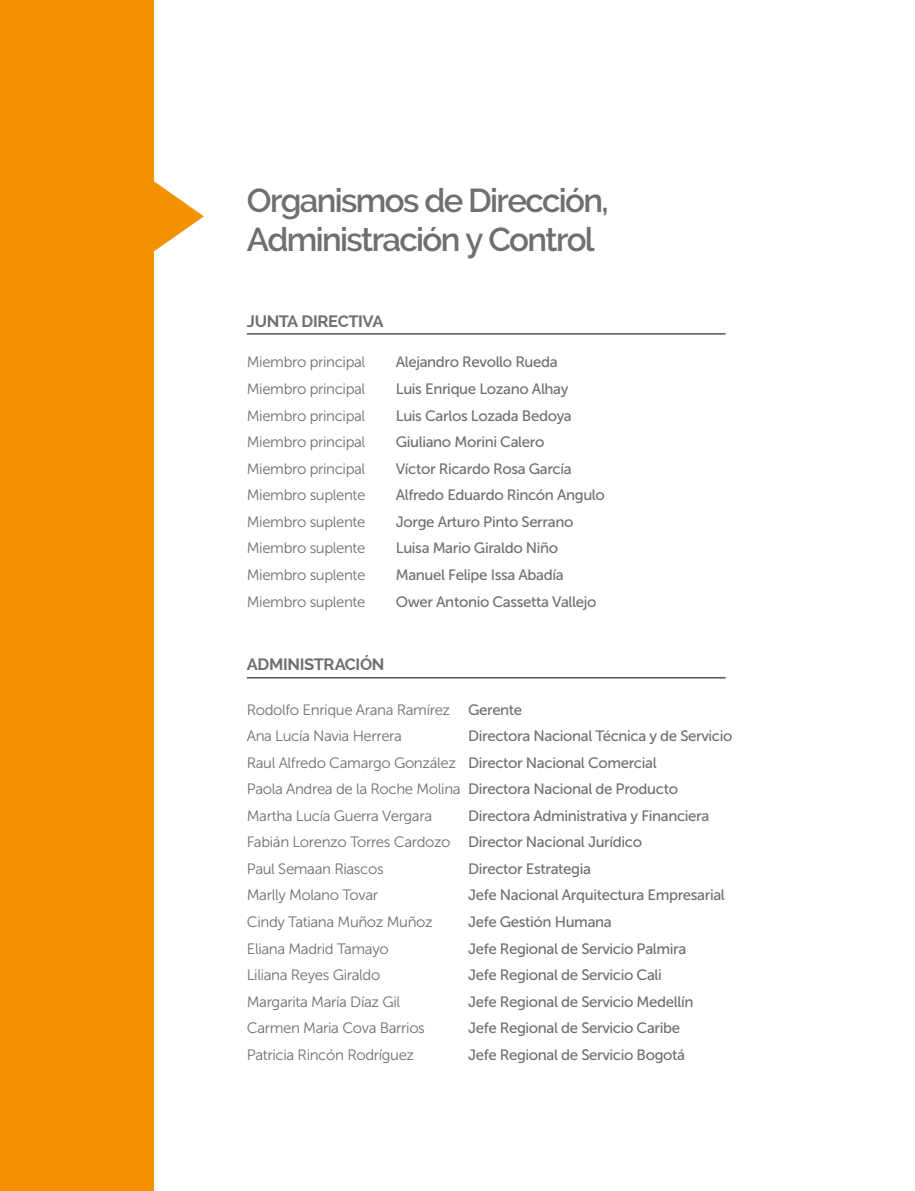
<style>
.page{position:relative;width:915px;height:1191px;background:#fff}
.page>*{position:absolute;margin:0;border:0;box-sizing:border-box;transform-origin:0 0}
.t1{font:600 33px/38.2px "Raleway";letter-spacing:-.05em;color:#706f6f}
.t2{font:700 16.5px "Raleway";letter-spacing:-.02em;color:#706f6f}
.t3{font:15px "Museo Sans 500";letter-spacing:-.025em;color:#706f6f}
.t4{font:15px/26.5px "Museo Sans 300";letter-spacing:-.025em;color:#706f6f}
.s1{font-family:"Museo Sans 500"}
.s2{font-family:"Museo Sans 300"}
</style>
<div class="page">
<div style="left:0;top:0;width:153px;height:1191px;background:#f39200"></div>
<svg style="left:153px;top:166px;width:51px;height:101px"></svg>
<hr style="left:247px;top:334px;width:478px;height:1px;background:#000">
<hr style="left:247px;top:677px;width:478px;height:1px;background:#000">
<h1 class="t1" style="left:247px;top:182px;width:363px">Organismos de Dirección,<br>Administración y Control</h1>
<p class="t2" style="left:247px;top:311px;width:138px">JUNTA DIRECTIVA</p>
<p class="t4" style="left:247px;top:349px;width:120px">Miembro principal</p>
<p class="t3" style="left:395px;top:354px;width:163px">Alejandro Revollo Rueda</p>
<p class="t4" style="left:247px;top:376px;width:120px">Miembro principal</p>
<p class="t3" style="left:395px;top:381px;width:174px">Luis Enrique Lozano Alhay</p>
<p class="t4" style="left:247px;top:402px;width:120px">Miembro principal</p>
<p class="t3" style="left:395px;top:407px;width:177px">Luis Carlos Lozada Bedoya</p>
<p class="t4" style="left:247px;top:429px;width:120px">Miembro principal</p>
<p class="t3" style="left:395px;top:434px;width:150px">Giuliano Morini Calero</p>
<p class="t4" style="left:247px;top:455px;width:120px">Miembro principal</p>
<p class="t3" style="left:395px;top:460px;width:177px">Víctor Ricardo Rosa García</p>
<p class="t4" style="left:247px;top:482px;width:120px">Miembro suplente</p>
<p class="t3" style="left:395px;top:487px;width:210px">Alfredo Eduardo Rincón Angulo</p>
<p class="t4" style="left:247px;top:508px;width:120px">Miembro suplente</p>
<p class="t3" style="left:395px;top:513px;width:179px">Jorge Arturo Pinto Serrano</p>
<p class="t4" style="left:247px;top:535px;width:120px">Miembro suplente</p>
<p class="t3" style="left:395px;top:540px;width:164px">Luisa Mario Giraldo Niño</p>
<p class="t4" style="left:247px;top:561px;width:120px">Miembro suplente</p>
<p class="t3" style="left:395px;top:566px;width:169px">Manuel Felipe Issa Abadía</p>
<p class="t4" style="left:247px;top:588px;width:120px">Miembro suplente</p>
<p class="t3" style="left:395px;top:593px;width:202px">Ower Antonio Cassetta Vallejo</p>
<p class="t2" style="left:247px;top:655px;width:139px">ADMINISTRACIÓN</p>
<p class="t4" style="left:247px;top:696px;width:277px">Rodolfo Enrique Arana Ramírez <span class="s1">Gerente<br></span>Ana Lucía Navia Herrera</p>
<p class="t3" style="left:468px;top:727px;width:266px">Directora Nacional Técnica y de Servicio</p>
<p class="t4" style="left:247px;top:749px;width:411px">Raul Alfredo Camargo González <span class="s1">Director Nacional Comercial</span></p>
<p class="t3" style="left:247px;top:781px;width:432px"><span class="s2">Paola Andrea de la Roche Molina</span> Directora Nacional de Producto</p>
<p class="t4" style="left:247px;top:802px;width:187px">Martha Lucía Guerra Vergara</p>
<p class="t3" style="left:468px;top:807px;width:243px">Directora Administrativa y Financiera</p>
<p class="t4" style="left:247px;top:829px;width:396px">Fabián Lorenzo Torres Cardozo <span class="s1">Director Nacional Jurídico<br></span>Paul Semaan Riascos</p>
<p class="t3" style="left:468px;top:860px;width:124px">Director Estrategia</p>
<p class="t4" style="left:247px;top:882px;width:133px">Marlly Molano Tovar</p>
<p class="t3" style="left:468px;top:887px;width:258px">Jefe Nacional Arquitectura Empresarial</p>
<p class="t4" style="left:247px;top:908px;width:187px">Cindy Tatiana Muñoz Muñoz</p>
<p class="t3" style="left:468px;top:913px;width:145px">Jefe Gestión Humana</p>
<p class="t4" style="left:247px;top:935px;width:143px">Eliana Madrid Tamayo</p>
<p class="t3" style="left:468px;top:940px;width:220px">Jefe Regional de Servicio Palmira</p>
<p class="t4" style="left:247px;top:961px;width:135px">Liliana Reyes Giraldo</p>
<p class="t3" style="left:468px;top:966px;width:195px">Jefe Regional de Servicio Cali</p>
<p class="t4" style="left:247px;top:988px;width:155px">Margarita María Díaz Gil</p>
<p class="t3" style="left:468px;top:993px;width:227px">Jefe Regional de Servicio Medellín</p>
<p class="t4" style="left:247px;top:1015px;width:179px">Carmen Maria Cova Barrios</p>
<p class="t3" style="left:468px;top:1020px;width:213px">Jefe Regional de Servicio Caribe</p>
<p class="t4" style="left:247px;top:1041px;width:169px">Patricia Rincón Rodríguez</p>
<p class="t3" style="left:468px;top:1046px;width:218px">Jefe Regional de Servicio Bogotá</p>
</div>
